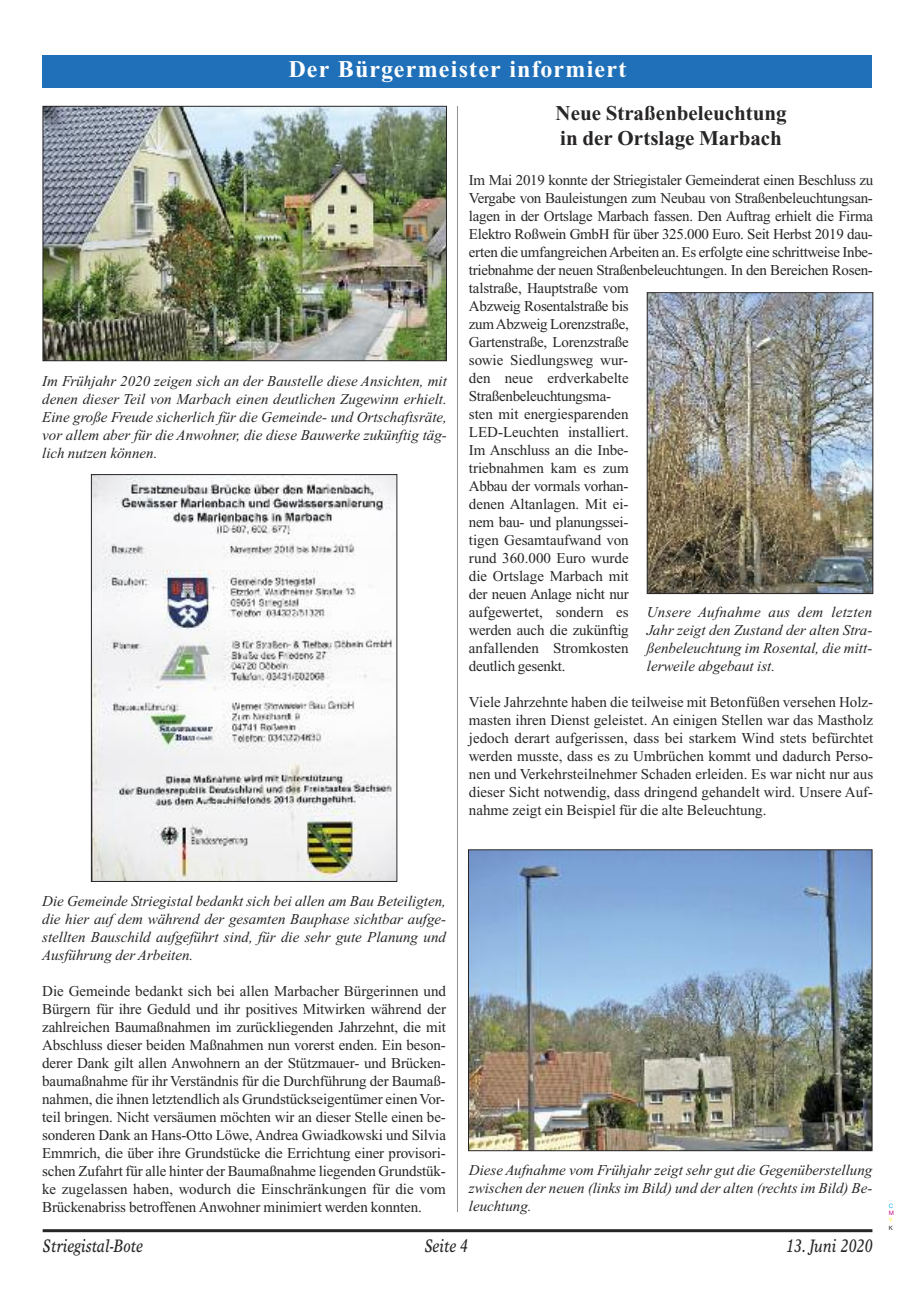
<style>
.page{position:relative;width:915px;height:1293px;background:#fff}
.page>*{position:absolute;margin:0;border:0;box-sizing:border-box;transform-origin:0 0}
.t1{font:700 24px "Times New Roman";letter-spacing:.05em;color:#fff}
.t2{font:700 21px/25.2px "Times New Roman";color:#272526}
.t3{font:italic 18px "Times Europa";color:#272526;scale:.8 1}
.t4{font:15px/18px "Times New Roman";letter-spacing:-.02em;color:#272526;text-align:justify}
.t5{font:italic 15px/18px "Times New Roman";color:#272526;text-align:justify}
.t6{font:6px "Helvetica Neue";color:#00acec}
.t7{font:6px "Helvetica Neue";color:#c90b88}
.t8{font:6px "Helvetica Neue";color:#fff029}
.t9{font:6px "Helvetica Neue";color:#272526}
</style>
<div class="page">
<hr style="left:43px;top:1229px;width:829px;height:3px;background:#272526">
<div style="left:43px;top:55px;width:829px;height:33px;background:#1f70b8"></div>
<hr style="left:457px;top:106px;width:1px;height:1106px;background:#939293">
<img style="left:45px;top:108px;width:399px;height:251px">
<div style="left:43px;top:106px;width:403px;height:255px;border:1px solid #272526"></div>
<img style="left:93px;top:476px;width:302px;height:404px">
<div style="left:91px;top:474px;width:306px;height:408px;border:1px solid #272526"></div>
<img style="left:648px;top:294px;width:222px;height:298px">
<div style="left:646px;top:292px;width:226px;height:302px;border:1px solid #272526"></div>
<img style="left:470px;top:851px;width:400px;height:298px">
<div style="left:468px;top:849px;width:404px;height:302px;border:1px solid #272526"></div>
<h1 class="t1" style="left:288px;top:61px;width:339px">Der Bürgermeister informiert</h1>
<p class="t5" style="left:42px;top:374px;width:406px">Im Frühjahr 2020 zeigen sich an der Baustelle diese Ansichten, mit denen dieser Teil von Marbach einen deutlichen Zugewinn erhielt.<br>Eine große Freude sicherlich für die Gemeinde- und Ortschaftsräte, vor allem aber für die Anwohner, die diese Bauwerke zukünftig täg&shy;lich nutzen können.</p>
<h2 class="t2" style="left:555px;top:103px;width:232px">Neue Straßenbeleuchtung in der Ortslage Marbach</h2>
<p class="t4" style="left:469px;top:172px;width:405px;text-align:left">Im Mai 2019 konnte der Striegistaler Gemeinderat einen Beschluss zu Vergabe von Bauleistungen zum Neubau von Straßenbeleuchtungsan&shy;lagen in der Ortslage Marbach fassen. Den Auftrag erhielt die Firma Elektro Roßwein GmbH für über 325.000 Euro. Seit Herbst 2019 dau&shy;erten die umfangreichenArbeiten an. Es erfolgte eine schrittweise Inbe&shy;triebnahme der neuen Straßenbeleuchtungen. In den Bereichen Rosen&shy;talstraße, Hauptstraße vom<br>Abzweig Rosentalstraße bis<br>zumAbzweig Lorenzstraße,<br>Gartenstraße, Lorenzstraße<br>sowie Siedlungsweg wur-<br>den neue erdverkabelte<br>Straßenbeleuchtungsma-<br>sten mit energiesparenden<br>LED-Leuchten installiert.<br>Im Anschluss an die Inbe-<br>triebnahmen kam es zum<br>Abbau der vormals vorhan-<br>denen Altanlagen. Mit ei-<br>nem bau- und planungssei-<br>tigen Gesamtaufwand von<br>rund 360.000 Euro wurde<br>die Ortslage Marbach mit<br>der neuen Anlage nicht nur<br>aufgewertet, sondern es<br>werden auch die zukünftig<br>anfallenden Stromkosten<br>deutlich gesenkt.</p>
<p class="t4" style="left:469px;top:694px;width:405px">Viele Jahrzehnte haben die teilweise mit Betonfüßen versehen Holz&shy;masten ihren Dienst geleistet. An einigen Stellen war das Mastholz jedoch derart aufgerissen, dass bei starkem Wind stets befürchtet werden musste, dass es zu Umbrüchen kommt und dadurch Perso&shy;nen und Verkehrsteilnehmer Schaden erleiden. Es war nicht nur aus dieser Sicht notwendig, dass dringend gehandelt wird. Unsere Auf&shy;nahme zeigt ein Beispiel für die alte Beleuchtung.</p>
<p class="t5" style="left:646px;top:604px;width:227px">Unsere Aufnahme aus dem letzten Jahr zeigt den Zustand der alten Stra&shy;ßenbeleuchtung im Rosental, die mitt&shy;lerweile abgebaut ist.</p>
<p class="t5" style="left:42px;top:893px;width:405px">Die Gemeinde Striegistal bedankt sich bei allen am Bau Beteiligten, die hier auf dem während der gesamten Bauphase sichtbar aufge&shy;stellten Bauschild aufgeführt sind, für die sehr gute Planung und Ausführung der Arbeiten.</p>
<p class="t4" style="left:42px;top:983px;width:405px">Die Gemeinde bedankt sich bei allen Marbacher Bürgerinnen und Bürgern für ihre Geduld und ihr positives Mitwirken während der zahlreichen Baumaßnahmen im zurückliegenden Jahrzehnt, die mit Abschluss dieser beiden Maßnahmen nun vorerst enden. Ein beson&shy;derer Dank gilt allen Anwohnern an der Stützmauer- und Brücken&shy;baumaßnahme für ihr Verständnis für die Durchführung der Baumaß&shy;nahmen, die ihnen letztendlich als Grundstückseigentümer einenVor&shy;teil bringen. Nicht versäumen möchten wir an dieser Stelle einen be&shy;sonderen Dank an Hans-Otto Löwe, Andrea Gwiadkowski und Silvia Emmrich, die über ihre Grundstücke die Errichtung einer provisori&shy;schen Zufahrt für alle hinter der Baumaßnahme liegenden Grundstük&shy;ke zugelassen haben, wodurch die Einschränkungen für die vom Brückenabriss betroffenen Anwohner minimiert werden konnten.</p>
<p class="t5" style="left:469px;top:1162px;width:405px">DieseAufnahme vom Frühjahr zeigt sehr gut die Gegenüberstellung zwischen der neuen (links im Bild) und der alten (rechts im Bild) Be&shy;leuchtung.</p>
<p class="t3" style="left:43px;top:1239px;width:126px">Striegistal-Bote</p>
<p class="t3" style="left:424px;top:1239px;width:56px">Seite 4</p>
<p class="t3" style="left:785px;top:1239px;width:110px">13. Juni 2020</p>
<p class="t6" style="left:888px;top:1203px;width:6px">C</p>
<p class="t7" style="left:888px;top:1210px;width:7px">M</p>
<p class="t8" style="left:888px;top:1218px;width:5px">Y</p>
<p class="t9" style="left:888px;top:1225px;width:6px">K</p>
</div>
